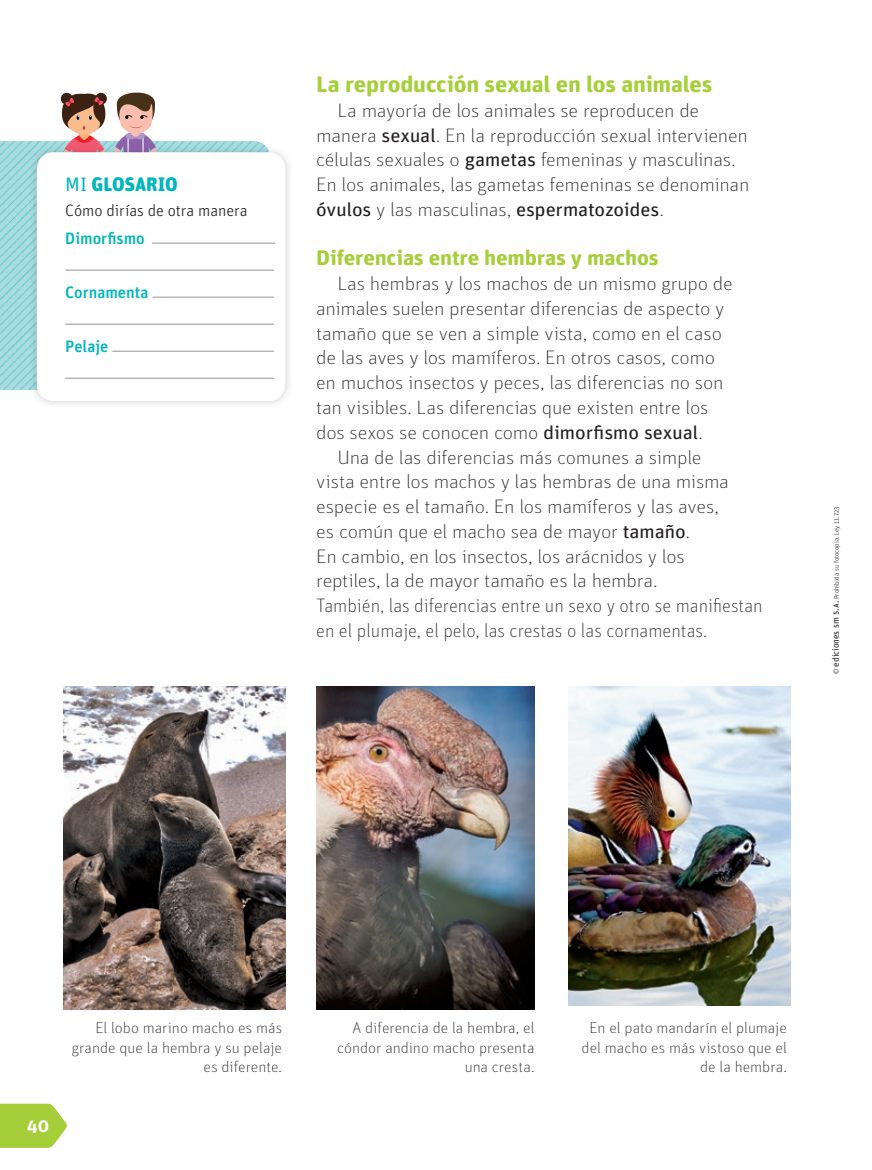
<style>
.page{position:relative;width:872px;height:1170px;background:#fff}
.page>*{position:absolute;margin:0;border:0;box-sizing:border-box;transform-origin:0 0}
.t1{font:700 22.5px "Unit Rounded Pro";letter-spacing:-.01em;color:#a6ce39;scale:1.1 1}
.t2{font:700 21px "Unit Rounded Pro";letter-spacing:-.01em;color:#a6ce39;scale:1.1 1}
.t3{font:100 19.5px/24.8px "Unit Pro";letter-spacing:-.01em;color:#231f20;scale:1.1 1}
.t4{font:100 19.5px "Unit Pro";letter-spacing:-.01em;color:#231f20}
.t5{font:900 19.5px "Unit Rounded Pro";letter-spacing:-.01em;color:#00b6bc}
.t6{font:18.75px "Unit Pro";letter-spacing:-.015em;color:#231f20;scale:1.1 1}
.t7{font:700 18px "Unit Rounded Pro";color:#fff}
.t8{font:500 16.5px "Unit Pro";color:#00b6bc}
.t9{font:300 16.5px "Unit Pro";letter-spacing:-.005em;color:#231f20}
.t10{font:100 15.75px/19.5px "Unit Pro";color:#231f20;text-align:right;scale:1.05 1}
.t11{font:300 6.75px "Unit Pro";letter-spacing:-.005em;color:#231f20}
.s1{font-weight:400}
.s2{font-weight:400;font-size:18.75px}
.s3{font-weight:100;font-size:19.5px}
.s4{font-size:7.5px}
.s5{font-weight:400;font-size:9px}
</style>
<div class="page">
<img style="left:64px;top:686px;width:221px;height:323px">
<img style="left:568px;top:686px;width:222px;height:319px">
<img style="left:316px;top:686px;width:218px;height:323px">
<img style="left:0;top:141px;width:263px;height:249px">
<svg style="left:61px;top:92px;width:46px;height:52px"></svg>
<svg style="left:113px;top:92px;width:44px;height:52px"></svg>
<div style="left:29px;top:144px;width:265px;height:265px;background:#231f20;opacity:.2"></div>
<div style="left:37px;top:152px;width:248px;height:249px;background:#fff;border-radius:17px"></div>
<hr style="left:152px;top:243px;width:123px;height:1px;background:#939598">
<hr style="left:66px;top:270px;width:208px;height:1px;background:#939598">
<hr style="left:153px;top:297px;width:121px;height:1px;background:#939598">
<hr style="left:66px;top:324px;width:208px;height:1px;background:#939598">
<hr style="left:112px;top:351px;width:162px;height:1px;background:#939598">
<hr style="left:66px;top:378px;width:208px;height:1px;background:#939598">
<svg style="left:0;top:1103px;width:67px;height:44px;background:#b0d451"></svg>
<p class="t5" style="left:65px;top:170px;width:114px"><span class="s1">MI</span> GLOSARIO</p>
<p class="t9" style="left:65px;top:200px;width:184px">Cómo dirías de otra manera</p>
<p class="t8" style="left:65px;top:226px;width:81px">Dimorfismo</p>
<p class="t8" style="left:65px;top:280px;width:85px">Cornamenta</p>
<p class="t8" style="left:65px;top:334px;width:45px">Pelaje</p>
<p class="t1" style="left:316px;top:68px;width:361px">La reproducción sexual en los animales</p>
<p class="t3" style="left:316px;top:98px;width:395px;text-indent:21px">La mayoría de los animales se reproducen de manera <span class="s2">sexual</span>. En la reproducción sexual intervienen células sexuales o <span class="s2">gametas</span> femeninas y masculinas.<br>En los animales, las gametas femeninas se denominan</p>
<p class="t6" style="left:316px;top:196px;width:317px">óvulos <span class="s3">y las masculinas,</span> espermatozoides<span class="s3">.</span></p>
<p class="t2" style="left:316px;top:243px;width:313px">Diferencias entre hembras y machos</p>
<p class="t3" style="left:337px;top:271px;width:361px">Las hembras y los machos de un mismo grupo de</p>
<p class="t3" style="left:316px;top:296px;width:373px">animales suelen presentar diferencias de aspecto y</p>
<p class="t3" style="left:316px;top:320px;width:370px">tamaño que se ven a simple vista, como en el caso</p>
<p class="t3" style="left:316px;top:345px;width:364px">de las aves y los mamíferos. En otros casos, como</p>
<p class="t3" style="left:316px;top:370px;width:372px">en muchos insectos y peces, las diferencias no son</p>
<p class="t3" style="left:316px;top:395px;width:358px">tan visibles. Las diferencias que existen entre los</p>
<p class="t3" style="left:316px;top:419px;width:353px">dos sexos se conocen como <span class="s2">dimorfismo sexual</span>.</p>
<p class="t3" style="left:337px;top:444px;width:332px">Una de las diferencias más comunes a simple</p>
<p class="t3" style="left:316px;top:469px;width:377px">vista entre los machos y las hembras de una misma</p>
<p class="t3" style="left:316px;top:494px;width:368px">especie es el tamaño. En los mamíferos y las aves,</p>
<p class="t3" style="left:316px;top:518px;width:341px">es común que el macho sea de mayor <span class="s2">tamaño</span>.</p>
<p class="t3" style="left:316px;top:543px;width:337px">En cambio, en los insectos, los arácnidos y los</p>
<p class="t3" style="left:316px;top:568px;width:312px">reptiles, la de mayor tamaño es la hembra.</p>
<p class="t4" style="left:316px;top:593px;width:448px">También, las diferencias entre un sexo y otro se manifiestan</p>
<p class="t4" style="left:316px;top:618px;width:392px">en el plumaje, el pelo, las crestas o las cornamentas.</p>
<p class="t11" style="left:832px;top:674px;width:169px;rotate:-90deg"><span class="s4">©</span> <span class="s5">ediciones sm s.a.</span> Prohibida su fotocopia. Ley 11.723</p>
<p class="t7" style="left:27px;top:1112px;width:24px">40</p>
<p class="t10" style="left:337px;top:1017px;width:189px">A diferencia de la hembra, el cóndor andino macho presenta una cresta.</p>
<p class="t10" style="left:72px;top:1017px;width:202px">El lobo marino macho es más grande que la hembra y su pelaje es diferente.</p>
<p class="t10" style="left:581px;top:1017px;width:197px">En el pato mandarín el plumaje del macho es más vistoso que el de la hembra.</p>
</div>
